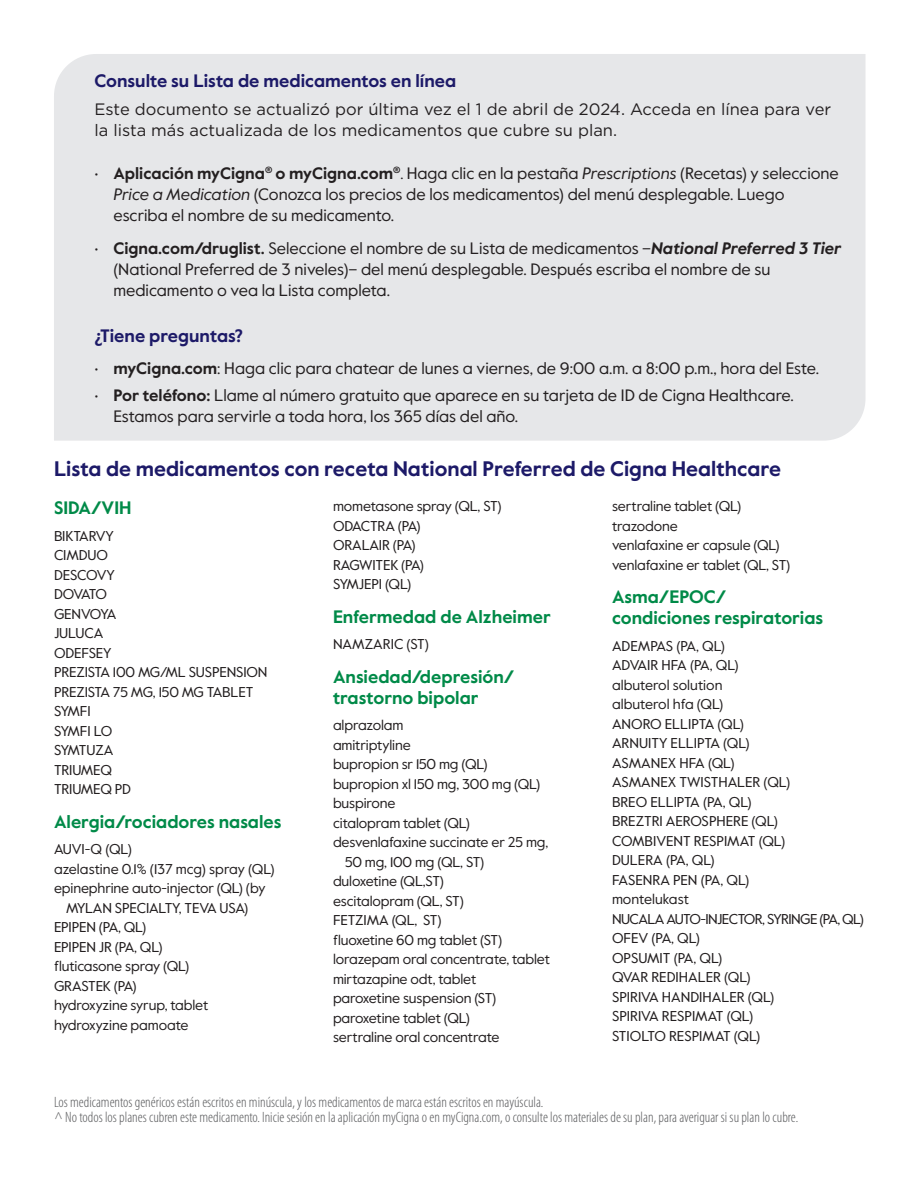
<style>
.page{position:relative;width:918px;height:1188px;background:#fff}
.page>*{position:absolute;margin:0;border:0;box-sizing:border-box;transform-origin:0 0}
.CHC_Subheadline_bold_14_17{font:700 21px "Value Sans Pro";color:#1d1a68}
.Subhead_body_bold_12_14{font:700 18px/21px "Value Sans Pro";color:#008a48}
.CHC_Sectionhead_body_bold_12_16{font:700 18px "Value Sans Pro";color:#1d1a68}
.CHC_Body_copy_regular_9_5_13{font:16.5px/21px "Value Sans Pro";color:#231f20}
.CHC_Bullet_copy_regular_9_5_13{font:16.5px/21px "Value Sans Pro";color:#231f20}
.CHC_Body_copy_regular_9_5_13-2{font:16.5px/21px "Gotham";color:#231f20}
.t1{font:300 condensed 15px "Myriad Pro";color:#57585a}
.drug_name{font:14.25px/19.5px "Value Sans Pro";letter-spacing:-.01em;color:#231f20;text-align:center}
.drug_name-2{font:14.25px "Value Sans Pro";letter-spacing:-.04em;color:#231f20}
.s1{font-size:14.25px}
.s2{font-weight:700}
.s3{font-size:15px}
.s4{font-style:italic}
.s5{font-weight:700;font-style:italic}
</style>
<div class="page">
<div style="left:54px;top:54px;width:812px;height:387px;background:#e6e7e9"></div>
<p class="CHC_Sectionhead_body_bold_12_16" style="left:94px;top:70px;width:363px">Consulte su Lista de medicamentos en línea</p>
<p class="CHC_Body_copy_regular_9_5_13-2" style="left:94px;top:98px;width:738px">Este documento se actualizó por última vez el 1 de abril de 2024. Acceda en línea para ver la lista más actualizada de los medicamentos que cubre su plan.</p>
<p class="CHC_Body_copy_regular_9_5_13" style="left:113px;top:163px;width:727px;text-indent:-19px"><span class="s1">•</span> <span class="s2">Aplicación myCigna</span><sup>®</sup> <span class="s2">o myCigna.com</span><sup>®</sup><span class="s3">.</span> Haga clic en la pestaña <span class="s4">Prescriptions</span> (Recetas) y seleccione<br><span class="s4">Price a Medication</span> (Conozca los precios de los medicamentos) del menú desplegable. Luego escriba el nombre de su medicamento.</p>
<p class="CHC_Body_copy_regular_9_5_13" style="left:113px;top:239px;width:729px;text-indent:-19px"><span class="s1">•</span> <span class="s2">Cigna.com/druglist.</span> Seleccione el nombre de su Lista de medicamentos –<span class="s5">National Preferred 3 Tier </span>(National Preferred de 3 niveles)– del menú desplegable. Después escriba el nombre de su medicamento o vea la Lista completa.</p>
<p class="CHC_Sectionhead_body_bold_12_16" style="left:94px;top:325px;width:150px">¿Tiene preguntas?</p>
<p class="CHC_Bullet_copy_regular_9_5_13" style="left:94px;top:358px;width:726px"><span class="s1">•</span> <span class="s2">myCigna.com</span>: Haga clic para chatear de lunes a viernes, de 9:00 a.m. a 8:00 p.m., hora del Este.</p>
<p class="CHC_Bullet_copy_regular_9_5_13" style="left:113px;top:385px;width:682px;text-indent:-19px"><span class="s1">•</span> <span class="s2">Por teléfono:</span> Llame al número gratuito que aparece en su tarjeta de ID de Cigna Healthcare.<br>Estamos para servirle a toda hora, los 365 días del año.</p>
<p class="CHC_Subheadline_bold_14_17" style="left:54px;top:456px;width:729px">Lista de medicamentos con receta National Preferred de Cigna Healthcare</p>
<p class="Subhead_body_bold_12_14" style="left:54px;top:498px;width:79px">SIDA/VIH</p>
<p class="drug_name" style="left:54px;top:526px;width:61px">BIKTARVY</p>
<p class="drug_name" style="left:54px;top:546px;width:56px">CIMDUO</p>
<p class="drug_name" style="left:54px;top:565px;width:62px">DESCOVY</p>
<p class="drug_name" style="left:54px;top:585px;width:55px">DOVATO</p>
<p class="drug_name-2" style="left:54px;top:605px;width:64px">GENVOYA</p>
<p class="drug_name" style="left:54px;top:624px;width:51px">JULUCA</p>
<p class="drug_name" style="left:54px;top:643px;width:59px">ODEFSEY</p>
<p class="drug_name" style="left:54px;top:663px;width:215px">PREZISTA 100 MG/ML SUSPENSION</p>
<p class="drug_name" style="left:54px;top:682px;width:201px">PREZISTA 75 MG, 150 MG TABLET</p>
<p class="drug_name" style="left:54px;top:702px;width:38px">SYMFI</p>
<p class="drug_name" style="left:54px;top:721px;width:60px">SYMFI LO</p>
<p class="drug_name" style="left:54px;top:741px;width:61px">SYMTUZA</p>
<p class="drug_name" style="left:54px;top:760px;width:60px">TRIUMEQ</p>
<p class="drug_name" style="left:54px;top:780px;width:79px">TRIUMEQ PD</p>
<p class="Subhead_body_bold_12_14" style="left:54px;top:812px;width:229px">Alergia/rociadores nasales</p>
<p class="drug_name" style="left:54px;top:840px;width:79px">AUVI-Q (QL)</p>
<p class="drug_name" style="left:54px;top:859px;width:222px">azelastine 0.1% (137 mcg) spray (QL)</p>
<p class="drug_name" style="left:54px;top:879px;width:213px">epinephrine auto-injector (QL) (by<br>MYLAN SPECIALTY, TEVA USA)</p>
<p class="drug_name" style="left:54px;top:918px;width:94px">EPIPEN (PA, QL)</p>
<p class="drug_name" style="left:54px;top:937px;width:110px">EPIPEN JR (PA, QL)</p>
<p class="drug_name" style="left:54px;top:957px;width:137px">fluticasone spray (QL)</p>
<p class="drug_name" style="left:54px;top:976px;width:84px">GRASTEK (PA)</p>
<p class="drug_name" style="left:54px;top:996px;width:156px">hydroxyzine syrup, tablet</p>
<p class="drug_name" style="left:54px;top:1015px;width:136px">hydroxyzine pamoate</p>
<p class="drug_name" style="left:612px;top:497px;width:131px">sertraline tablet (QL)</p>
<p class="drug_name" style="left:612px;top:516px;width:67px">trazodone</p>
<p class="drug_name" style="left:612px;top:536px;width:169px">venlafaxine er capsule (QL)</p>
<p class="drug_name" style="left:612px;top:555px;width:180px">venlafaxine er tablet (QL, ST)</p>
<p class="Subhead_body_bold_12_14" style="left:612px;top:587px;width:213px">Asma/EPOC/ condiciones respiratorias</p>
<p class="drug_name" style="left:612px;top:636px;width:115px">ADEMPAS (PA, QL)</p>
<p class="drug_name" style="left:612px;top:656px;width:128px">ADVAIR HFA (PA, QL)</p>
<p class="drug_name" style="left:612px;top:675px;width:112px">albuterol solution</p>
<p class="drug_name" style="left:612px;top:695px;width:113px">albuterol hfa (QL)</p>
<p class="drug_name" style="left:612px;top:714px;width:134px">ANORO ELLIPTA (QL)</p>
<p class="drug_name" style="left:612px;top:734px;width:139px">ARNUITY ELLIPTA (QL)</p>
<p class="drug_name" style="left:612px;top:753px;width:124px">ASMANEX HFA (QL)</p>
<p class="drug_name" style="left:612px;top:773px;width:180px">ASMANEX TWISTHALER (QL)</p>
<p class="drug_name" style="left:612px;top:792px;width:141px">BREO ELLIPTA (PA, QL)</p>
<p class="drug_name" style="left:612px;top:812px;width:168px">BREZTRI AEROSPHERE (QL)</p>
<p class="drug_name" style="left:612px;top:831px;width:175px">COMBIVENT RESPIMAT (QL)</p>
<p class="drug_name" style="left:612px;top:851px;width:104px">DULERA (PA, QL)</p>
<p class="drug_name" style="left:612px;top:870px;width:139px">FASENRA PEN (PA, QL)</p>
<p class="drug_name" style="left:612px;top:890px;width:79px">montelukast</p>
<p class="drug_name-2" style="left:612px;top:910px;width:253px">NUCALA AUTO-INJECTOR, SYRINGE (PA, QL)</p>
<p class="drug_name" style="left:612px;top:929px;width:90px">OFEV (PA, QL)</p>
<p class="drug_name" style="left:612px;top:948px;width:112px">OPSUMIT (PA, QL)</p>
<p class="drug_name" style="left:612px;top:968px;width:140px">QVAR REDIHALER (QL)</p>
<p class="drug_name" style="left:612px;top:987px;width:164px">SPIRIVA HANDIHALER (QL)</p>
<p class="drug_name" style="left:612px;top:1007px;width:143px">SPIRIVA RESPIMAT (QL)</p>
<p class="drug_name" style="left:612px;top:1026px;width:150px">STIOLTO RESPIMAT (QL)</p>
<p class="drug_name" style="left:333px;top:497px;width:170px">mometasone spray (QL, ST)</p>
<p class="drug_name" style="left:333px;top:516px;width:89px">ODACTRA (PA)</p>
<p class="drug_name" style="left:333px;top:536px;width:84px">ORALAIR (PA)</p>
<p class="drug_name" style="left:333px;top:555px;width:93px">RAGWITEK (PA)</p>
<p class="drug_name" style="left:333px;top:575px;width:80px">SYMJEPI (QL)</p>
<p class="Subhead_body_bold_12_14" style="left:333px;top:607px;width:219px">Enfermedad de Alzheimer</p>
<p class="drug_name" style="left:333px;top:635px;width:98px">NAMZARIC (ST)</p>
<p class="Subhead_body_bold_12_14" style="left:333px;top:667px;width:183px">Ansiedad/depresión/ trastorno bipolar</p>
<p class="drug_name" style="left:333px;top:716px;width:72px">alprazolam</p>
<p class="drug_name" style="left:333px;top:735px;width:79px">amitriptyline</p>
<p class="drug_name" style="left:333px;top:755px;width:156px">bupropion sr 150 mg (QL)</p>
<p class="drug_name" style="left:333px;top:774px;width:209px">bupropion xl 150 mg, 300 mg (QL)</p>
<p class="drug_name" style="left:333px;top:794px;width:64px">buspirone</p>
<p class="drug_name" style="left:333px;top:813px;width:139px">citalopram tablet (QL)</p>
<p class="drug_name" style="left:345px;top:833px;width:205px;text-align:left;text-indent:-12px">desvenlafaxine succinate er 25 mg,<br>50 mg, 100 mg (QL, ST)</p>
<p class="drug_name" style="left:333px;top:872px;width:113px">duloxetine (QL,ST)</p>
<p class="drug_name" style="left:333px;top:891px;width:132px">escitalopram (QL, ST)</p>
<p class="drug_name" style="left:333px;top:911px;width:110px">FETZIMA (QL, ST)</p>
<p class="drug_name" style="left:333px;top:930px;width:171px">fluoxetine 60 mg tablet (ST)</p>
<p class="drug_name" style="left:333px;top:950px;width:218px">lorazepam oral concentrate, tablet</p>
<p class="drug_name" style="left:333px;top:969px;width:145px">mirtazapine odt, tablet</p>
<p class="drug_name" style="left:333px;top:989px;width:165px">paroxetine suspension (ST)</p>
<p class="drug_name" style="left:333px;top:1008px;width:138px">paroxetine tablet (QL)</p>
<p class="drug_name" style="left:333px;top:1028px;width:168px">sertraline oral concentrate</p>
<p class="t1" style="left:54px;top:1093px;width:491px">Los medicamentos genéricos están escritos en minúscula, y los medicamentos de marca están escritos en mayúscula.</p>
<p class="t1" style="left:54px;top:1108px;width:746px">^ No todos los planes cubren este medicamento. Inicie sesión en la aplicación myCigna o en myCigna.com, o consulte los materiales de su plan, para averiguar si su plan lo cubre.</p>
</div>
